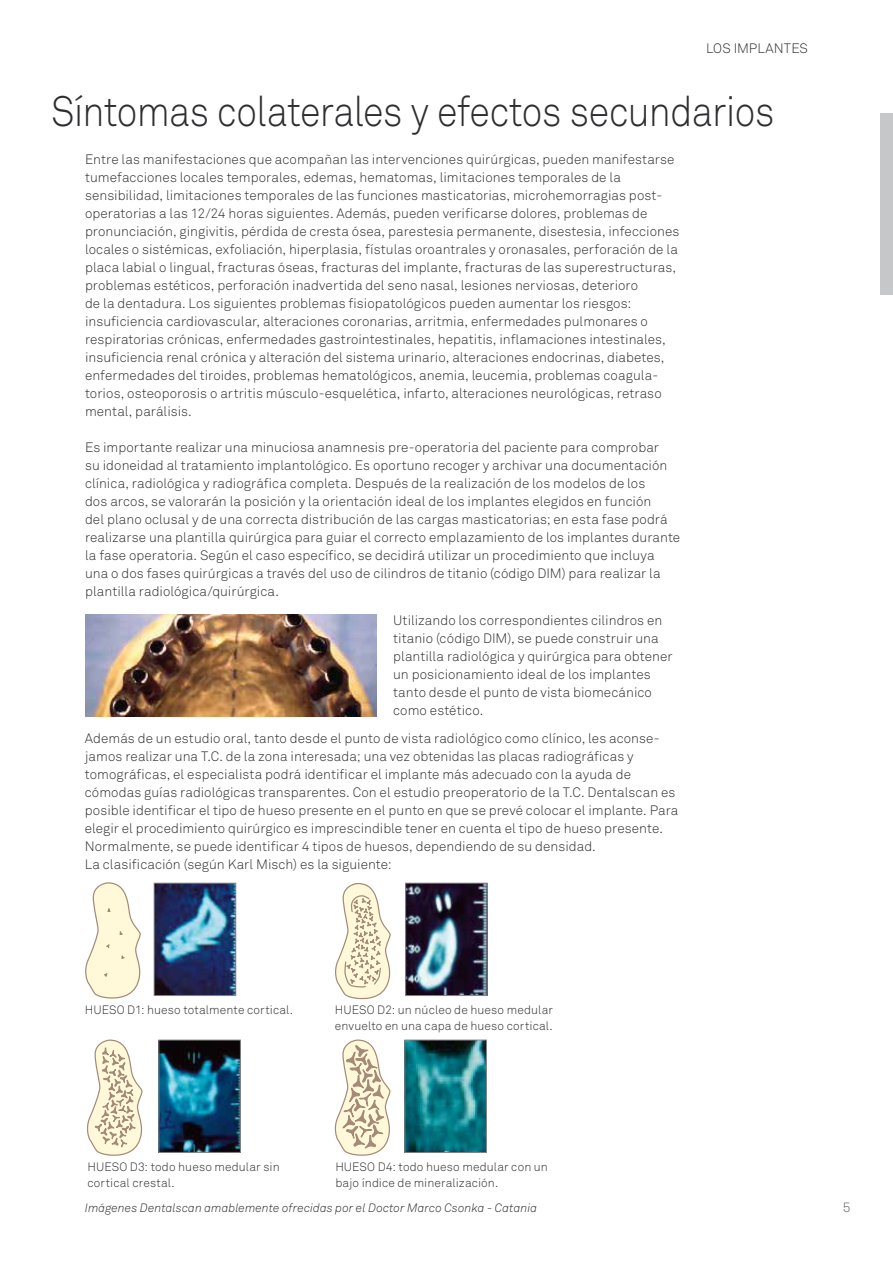
<style>
.page{position:relative;width:893px;height:1263px;background:#fff}
.page>*{position:absolute;margin:0;border:0;box-sizing:border-box;transform-origin:0 0}
.t1{font:42px "Akkurat Light Pro";letter-spacing:-.015em;color:#2e2d30;scale:.9 1}
.t2{font:13.5px/18px "Akkurat Light Pro";letter-spacing:.005em;color:#2e2d30}
.t3{font:13.5px "Akkurat Light Pro";color:#616264}
.t4{font:12px/16.5px "Akkurat Light Pro";letter-spacing:.01em;color:#2e2d30}
.t5{font:italic 12px "Akkurat Light Pro";letter-spacing:.005em;color:#2e2d30}
</style>
<div class="page">
<img style="left:85px;top:615px;width:291px;height:102px">
<svg style="left:85px;top:882px;width:56px;height:117px"></svg>
<img style="left:156px;top:885px;width:78px;height:109px">
<div style="left:154px;top:883px;width:82px;height:113px;border:1px solid #868688"></div>
<img style="left:407px;top:885px;width:78px;height:109px">
<div style="left:405px;top:883px;width:82px;height:113px;border:1px solid #868688"></div>
<svg style="left:335px;top:883px;width:56px;height:117px"></svg>
<svg style="left:87px;top:1039px;width:56px;height:117px"></svg>
<img style="left:160px;top:1042px;width:79px;height:109px">
<div style="left:158px;top:1040px;width:83px;height:113px;border:1px solid #868688"></div>
<img style="left:406px;top:1042px;width:79px;height:109px">
<div style="left:404px;top:1040px;width:83px;height:113px;border:1px solid #868688"></div>
<svg style="left:334px;top:1039px;width:57px;height:117px"></svg>
<div style="left:880px;top:114px;width:13px;height:181px;background:#c6c7c8"></div>
<p class="t2" style="left:706px;top:40px;width:103px">LOS IMPLANTES</p>
<h1 class="t1" style="left:51px;top:87px;width:805px">Síntomas colaterales y efectos secundarios</h1>
<p class="t2" style="left:85px;top:150px;width:596px">Entre las manifestaciones que acompañan las intervenciones quirúrgicas, pueden manifestarse tumefacciones locales temporales, edemas, hematomas, limitaciones temporales de la sensibilidad, limitaciones temporales de las funciones masticatorias, microhemorragias post&shy;operatorias a las 12/24 horas siguientes. Además, pueden verificarse dolores, problemas de pronunciación, gingivitis, pérdida de cresta ósea, parestesia permanente, disestesia, infecciones locales o sistémicas, exfoliación, hiperplasia, fístulas oroantrales y oronasales, perforación de la placa labial o lingual, fracturas óseas, fracturas del implante, fracturas de las superestructuras, problemas estéticos, perforación inadvertida del seno nasal, lesiones nerviosas, deterioro<br>de la dentadura. Los siguientes problemas fisiopatológicos pueden aumentar los riesgos: insuficiencia cardiovascular, alteraciones coronarias, arritmia, enfermedades pulmonares o respiratorias crónicas, enfermedades gastrointestinales, hepatitis, inflamaciones intestinales, insuficiencia renal crónica y alteración del sistema urinario, alteraciones endocrinas, diabetes, enfermedades del tiroides, problemas hematológicos, anemia, leucemia, problemas coagula&shy;torios, osteoporosis o artritis músculo-esquelética, infarto, alteraciones neurológicas, retraso mental, parálisis.</p>
<p class="t2" style="left:85px;top:438px;width:597px">Es importante realizar una minuciosa anamnesis pre-operatoria del paciente para comprobar<br>su idoneidad al tratamiento implantológico. Es oportuno recoger y archivar una documentación clínica, radiológica y radiográfica completa. Después de la realización de los modelos de los<br>dos arcos, se valorarán la posición y la orientación ideal de los implantes elegidos en función<br>del plano oclusal y de una correcta distribución de las cargas masticatorias; en esta fase podrá realizarse una plantilla quirúrgica para guiar el correcto emplazamiento de los implantes durante la fase operatoria. Según el caso específico, se decidirá utilizar un procedimiento que incluya una o dos fases quirúrgicas a través del uso de cilindros de titanio (código DIM) para realizar la plantilla radiológica/quirúrgica.</p>
<p class="t2" style="left:393px;top:612px;width:281px">Utilizando los correspondientes cilindros en titanio (código DIM), se puede construir una plantilla radiológica y quirúrgica para obtener un posicionamiento ideal de los implantes tanto desde el punto de vista biomecánico como estético.</p>
<p class="t2" style="left:85px;top:729px;width:595px">Además de un estudio oral, tanto desde el punto de vista radiológico como clínico, les aconse&shy;jamos realizar una T.C. de la zona interesada; una vez obtenidas las placas radiográficas y tomográficas, el especialista podrá identificar el implante más adecuado con la ayuda de cómodas guías radiológicas transparentes. Con el estudio preoperatorio de la T.C. Dentalscan es posible identificar el tipo de hueso presente en el punto en que se prevé colocar el implante. Para elegir el procedimiento quirúrgico es imprescindible tener en cuenta el tipo de hueso presente.<br>Normalmente, se puede identificar 4 tipos de huesos, dependiendo de su densidad.<br>La clasificación (según Karl Misch) es la siguiente:</p>
<p class="t4" style="left:85px;top:1002px;width:210px">HUESO D1: hueso totalmente cortical.</p>
<p class="t4" style="left:335px;top:1002px;width:220px">HUESO D2: un núcleo de hueso medular envuelto en una capa de hueso cortical.</p>
<p class="t4" style="left:88px;top:1158px;width:194px">HUESO D3: todo hueso medular sin cortical crestal.</p>
<p class="t4" style="left:335px;top:1158px;width:214px">HUESO D4: todo hueso medular con un bajo índice de mineralización.</p>
<p class="t5" style="left:85px;top:1200px;width:454px">Imágenes Dentalscan amablemente ofrecidas por el Doctor Marco Csonka - Catania</p>
<p class="t3" style="left:843px;top:1199px;width:9px">5</p>
</div>
